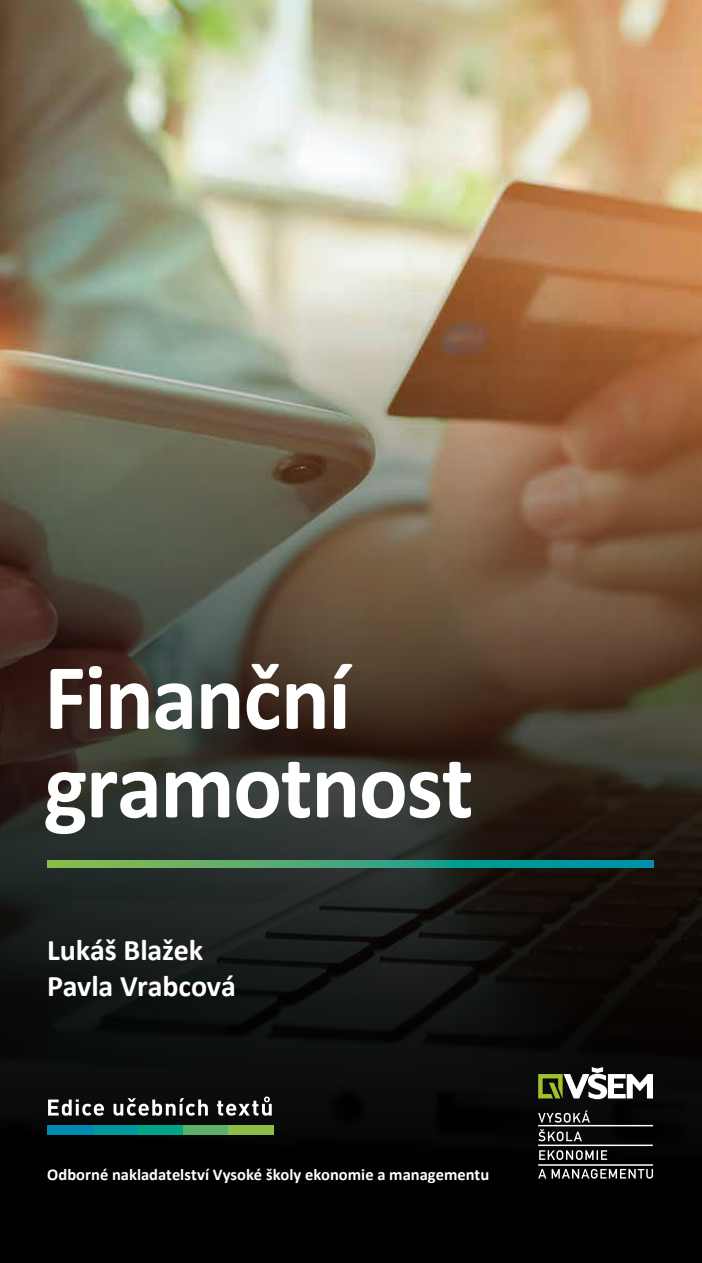
<style>
.page{position:relative;width:702px;height:1263px;background:#fff}
.page>*{position:absolute;margin:0;border:0;box-sizing:border-box;transform-origin:0 0}
.t1{font:700 94.5px/88.5px "Calibri";letter-spacing:-.015em;color:#fff;scale:.96 1}
.t2{font:700 30px/36px "Calibri";letter-spacing:-.005em;color:#fff}
.t3{font:700 16.5px "Calibri";color:#fff}
</style>
<div class="page">
<img style="left:0;top:0;width:702px;height:1263px">
<svg style="left:47px;top:861px;width:606px;height:6px;background:#3ca57c"></svg>
<svg style="left:48px;top:1096px;width:224px;height:20px"></svg>
<div style="left:138px;top:1125px;width:45px;height:10px;background:#00a487"></div>
<div style="left:183px;top:1125px;width:45px;height:10px;background:#5cb16a"></div>
<div style="left:228px;top:1125px;width:46px;height:10px;background:#8bbd47"></div>
<div style="left:92px;top:1125px;width:46px;height:10px;background:#00979f"></div>
<div style="left:47px;top:1125px;width:45px;height:10px;background:#008ab0"></div>
<svg style="left:538px;top:1067px;width:115px;height:32px"></svg>
<svg style="left:538px;top:1110px;width:115px;height:68px;background:#333332"></svg>
<h1 class="t1" style="left:44px;top:652px;width:448px">Finanční gramotnost</h1>
<h2 class="t2" style="left:47px;top:932px;width:190px">Lukáš Blažek<br>Pavla Vrabcová</h2>
<p class="t3" style="left:47px;top:1163px;width:443px">Odborné nakladatelství Vysoké školy ekonomie a managementu</p>
</div>
